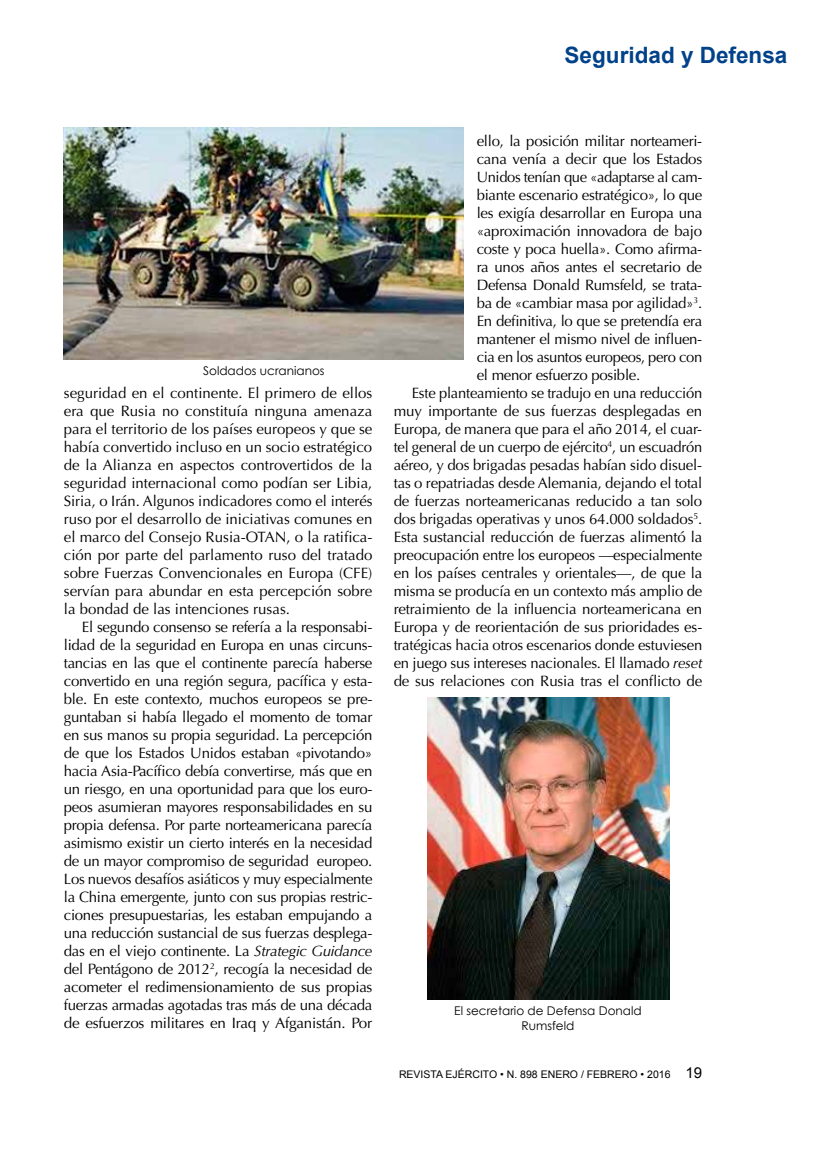
<style>
.page{position:relative;width:830px;height:1149px;background:#fff}
.page>*{position:absolute;margin:0;border:0;box-sizing:border-box;transform-origin:0 0}
.t1{font:700 22.5px "Arial";color:#004289}
.t2{font:15px/18px "Optima LT Std";letter-spacing:-.015em;color:#000;text-align:justify}
.t3{font:12px/15px "Century Gothic";color:#000;text-align:center}
.t4{font:10.5px "Arial";color:#000}
.s1{font-style:italic}
.s2{font-size:15px}
</style>
<div class="page">
<img style="left:64px;top:128px;width:399px;height:231px">
<img style="left:427px;top:697px;width:242px;height:301px">
<h1 class="t1" style="left:564px;top:40px;width:224px">Seguridad y Defensa</h1>
<p class="t3" style="left:203px;top:363px;width:123px">Soldados ucranianos</p>
<p class="t2" style="left:64px;top:384px;width:310px">seguridad en el continente. El primero de ellos era que Rusia no constituía ninguna amenaza para el territorio de los países europeos y que se había convertido incluso en un socio estratégico de la Alianza en aspectos controvertidos de la seguridad internacional como podían ser Libia, Siria, o Irán. Algunos indicadores como el interés ruso por el desarrollo de iniciativas comunes en el marco del Consejo Rusia-OTAN, o la ratifica&shy;ción por parte del parlamento ruso del tratado sobre Fuerzas Convencionales en Europa (CFE) servían para abundar en esta percepción sobre la bondad de las intenciones rusas.</p>
<p class="t2" style="left:64px;top:618px;width:310px;text-indent:18px">El segundo consenso se refería a la responsabi&shy;lidad de la seguridad en Europa en unas circuns&shy;tancias en las que el continente parecía haberse convertido en una región segura, pacífica y esta&shy;ble. En este contexto, muchos europeos se pre&shy;guntaban si había llegado el momento de tomar en sus manos su propia seguridad. La percepción de que los Estados Unidos estaban «pivotando» hacia Asia-Pacífico debía convertirse, más que en un riesgo, en una oportunidad para que los euro&shy;peos asumieran mayores responsabilidades en su propia defensa. Por parte norteamericana parecía asimismo existir un cierto interés en la necesidad de un mayor compromiso de seguridad europeo.<br>Los nuevos desafíos asiáticos y muy especialmente la China emergente, junto con sus propias restric&shy;ciones presupuestarias, les estaban empujando a una reducción sustancial de sus fuerzas desplega&shy;das en el viejo continente. La <span class="s1">Strategic Guidance </span>del Pentágono de 2012<sup>2</sup>, recogía la necesidad de acometer el redimensionamiento de sus propias fuerzas armadas agotadas tras más de una década de esfuerzos militares en Iraq y Afganistán. Por</p>
<p class="t2" style="left:476px;top:132px;width:227px">ello, la posición militar norteameri-</p>
<p class="t2" style="left:476px;top:150px;width:227px">cana venía a decir que los Estados</p>
<p class="t2" style="left:476px;top:168px;width:227px">Unidos tenían que «adaptarse al cam-</p>
<p class="t2" style="left:476px;top:186px;width:227px">biante escenario estratégico», lo que</p>
<p class="t2" style="left:476px;top:204px;width:227px">les exigía desarrollar en Europa una</p>
<p class="t2" style="left:476px;top:222px;width:227px">«aproximación innovadora de bajo</p>
<p class="t2" style="left:476px;top:240px;width:227px">coste y poca huella». Como afirma-</p>
<p class="t2" style="left:476px;top:258px;width:227px">ra unos años antes el secretario de</p>
<p class="t2" style="left:476px;top:276px;width:227px">Defensa Donald Rumsfeld, se trata-</p>
<p class="t2" style="left:476px;top:294px;width:227px">ba de «cambiar masa por agilidad»<sup>3</sup>.</p>
<p class="t2" style="left:476px;top:312px;width:227px">En definitiva, lo que se pretendía era</p>
<p class="t2" style="left:476px;top:330px;width:227px">mantener el mismo nivel de influen-</p>
<p class="t2" style="left:476px;top:348px;width:227px">cia en los asuntos europeos, pero con</p>
<p class="t2" style="left:476px;top:366px;width:165px">el menor esfuerzo posible.</p>
<p class="t2" style="left:411px;top:384px;width:292px">Este planteamiento se tradujo en una reducción</p>
<p class="t2" style="left:393px;top:402px;width:310px">muy importante de sus fuerzas desplegadas en</p>
<p class="t2" style="left:393px;top:420px;width:310px">Europa, de manera que para el año 2014, el cuar-</p>
<p class="t2" style="left:393px;top:438px;width:310px">tel general de un cuerpo de ejército<sup>4</sup>, un escuadrón</p>
<p class="t2" style="left:393px;top:456px;width:310px">aéreo, y dos brigadas pesadas habían sido disuel-</p>
<p class="t2" style="left:393px;top:474px;width:310px">tas o repatriadas desde Alemania, dejando el total</p>
<p class="t2" style="left:393px;top:492px;width:310px">de fuerzas norteamericanas reducido a tan solo</p>
<p class="t2" style="left:393px;top:510px;width:310px">dos brigadas operativas y unos 64.000 soldados<sup>5</sup>.</p>
<p class="t2" style="left:393px;top:528px;width:310px">Esta sustancial reducción de fuerzas alimentó la</p>
<p class="t2" style="left:393px;top:546px;width:310px">preocupación entre los europeos —especialmente</p>
<p class="t2" style="left:393px;top:564px;width:310px">en los países centrales y orientales—, de que la</p>
<p class="t2" style="left:393px;top:582px;width:310px">misma se producía en un contexto más amplio de</p>
<p class="t2" style="left:393px;top:600px;width:310px">retraimiento de la influencia norteamericana en</p>
<p class="t2" style="left:393px;top:618px;width:310px">Europa y de reorientación de sus prioridades es-</p>
<p class="t2" style="left:393px;top:636px;width:310px">tratégicas hacia otros escenarios donde estuviesen</p>
<p class="t2" style="left:393px;top:654px;width:310px">en juego sus intereses nacionales. El llamado <span class="s1">reset</span></p>
<p class="t2" style="left:393px;top:672px;width:310px">de sus relaciones con Rusia tras el conflicto de</p>
<p class="t3" style="left:454px;top:1002px;width:189px">El secretario de Defensa Donald<br>Rumsfeld</p>
<p class="t4" style="left:399px;top:1066px;width:304px">REVISTA EJÉRCITO • N. 898 ENERO / FEBRERO • 2016 <span class="s2">19</span></p>
</div>
